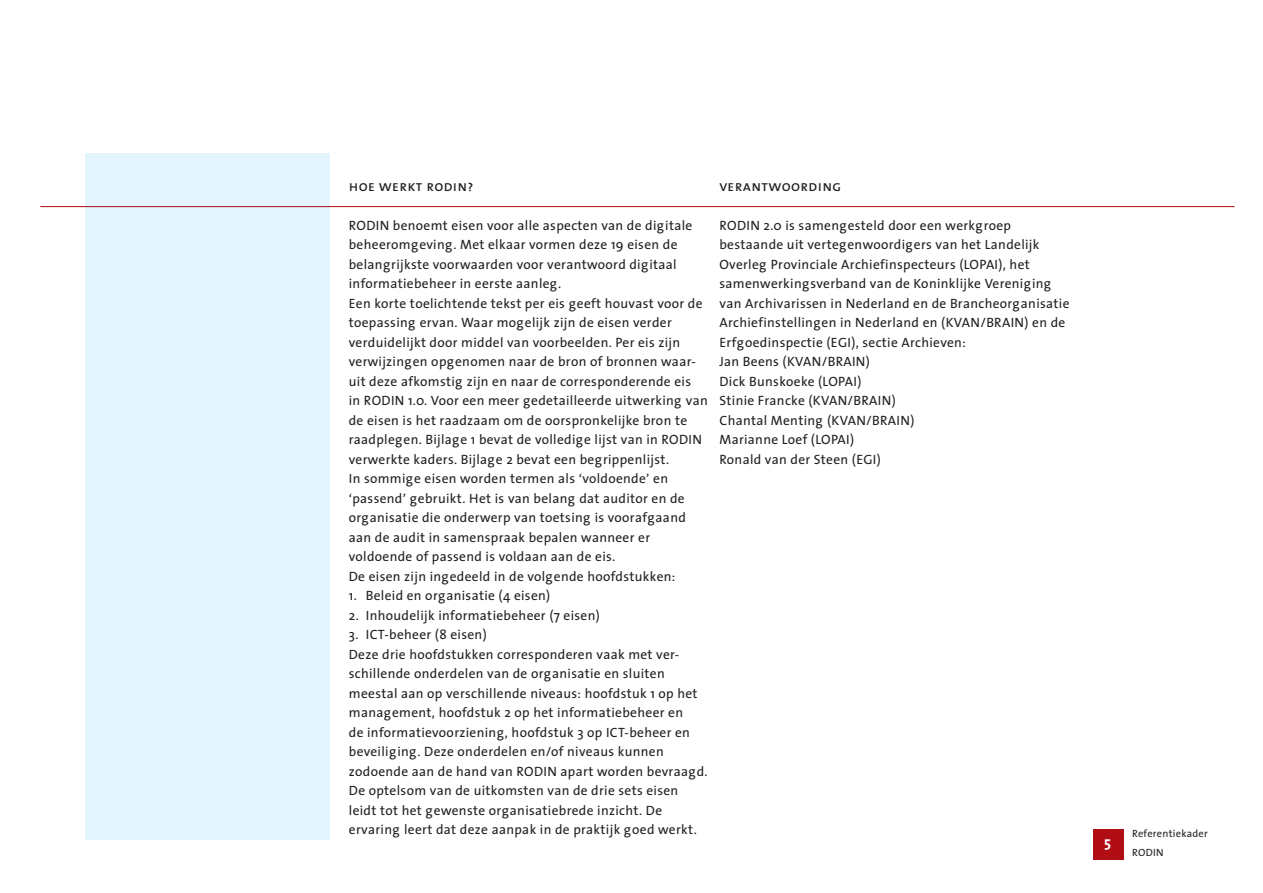
<style>
.page{position:relative;width:1263px;height:893px;background:#fff}
.page>*{position:absolute;margin:0;border:0;box-sizing:border-box;transform-origin:0 0}
.t1{font:15px "Thesis Sans Normal Caps";letter-spacing:.025em;color:#231f20}
.t2{font:700 15px "Thesis Sans";color:#fff}
.t3{font:13.5px/19.5px "Thesis Sans";letter-spacing:.025em;color:#231f20}
.t4{font:10.5px/19.5px "Thesis Sans";letter-spacing:.025em;color:#231f20}
</style>
<div class="page">
<div style="left:85px;top:153px;width:244px;height:687px;background:#e2f4fc"></div>
<hr style="left:40px;top:206px;width:1194px;height:1px;background:#b00d15">
<div style="left:1093px;top:829px;width:31px;height:31px;background:#b00d15"></div>
<p class="t1" style="left:349px;top:177px;width:126px">hoe werkt rodin?</p>
<p class="t1" style="left:719px;top:177px;width:123px">verantwoording</p>
<p class="t3" style="left:349px;top:217px;width:360px">RODIN benoemt eisen voor alle aspecten van de digitale beheeromgeving. Met elkaar vormen deze 19 eisen de belangrijkste voorwaarden voor verantwoord digitaal informatiebeheer in eerste aanleg.<br>Een korte toelichtende tekst per eis geeft houvast voor de toepassing ervan. Waar mogelijk zijn de eisen verder verduidelijkt door middel van voorbeelden. Per eis zijn verwijzingen opgenomen naar de bron of bronnen waar&shy;uit deze afkomstig zijn en naar de corresponderende eis<br>in RODIN 1.0. Voor een meer gedetailleerde uitwerking van de eisen is het raadzaam om de oorspronkelijke bron te raadplegen. Bijlage 1 bevat de volledige lijst van in RODIN verwerkte kaders. Bijlage 2 bevat een begrippenlijst.<br>In sommige eisen worden termen als ‘voldoende’ en ‘passend’ gebruikt. Het is van belang dat auditor en de organisatie die onderwerp van toetsing is voorafgaand aan de audit in samenspraak bepalen wanneer er voldoende of passend is voldaan aan de eis.<br>De eisen zijn ingedeeld in de volgende hoofdstukken:</p>
<p class="t3" style="left:349px;top:587px;width:203px">1. Beleid en organisatie (4 eisen)</p>
<p class="t3" style="left:349px;top:607px;width:253px">2. Inhoudelijk informatiebeheer (7 eisen)</p>
<p class="t3" style="left:349px;top:626px;width:360px">3. ICT-beheer (8 eisen)<br>Deze drie hoofdstukken corresponderen vaak met ver&shy;schillende onderdelen van de organisatie en sluiten meestal aan op verschillende niveaus: hoofdstuk 1 op het management, hoofdstuk 2 op het informatiebeheer en<br>de informatievoorziening, hoofdstuk 3 op ICT-beheer en beveiliging. Deze onderdelen en/of niveaus kunnen zodoende aan de hand van RODIN apart worden bevraagd.<br>De optelsom van de uitkomsten van de drie sets eisen leidt tot het gewenste organisatiebrede inzicht. De ervaring leert dat deze aanpak in de praktijk goed werkt.</p>
<p class="t3" style="left:719px;top:217px;width:352px">RODIN 2.0 is samengesteld door een werkgroep bestaande uit vertegenwoordigers van het Landelijk Overleg Provinciale Archiefinspecteurs (LOPAI), het samenwerkingsverband van de Koninklijke Vereniging van Archivarissen in Nederland en de Brancheorganisatie Archiefinstellingen in Nederland en (KVAN/BRAIN) en de Erfgoedinspectie (EGI), sectie Archieven:<br>Jan Beens (KVAN/BRAIN)<br>Dick Bunskoeke (LOPAI)<br>Stinie Francke (KVAN/BRAIN)<br>Chantal Menting (KVAN/BRAIN)<br>Marianne Loef (LOPAI)<br>Ronald van der Steen (EGI)</p>
<p class="t2" style="left:1104px;top:836px;width:8px">5</p>
<p class="t4" style="left:1132px;top:825px;width:77px">Referentiekader<br>RODIN</p>
</div>
